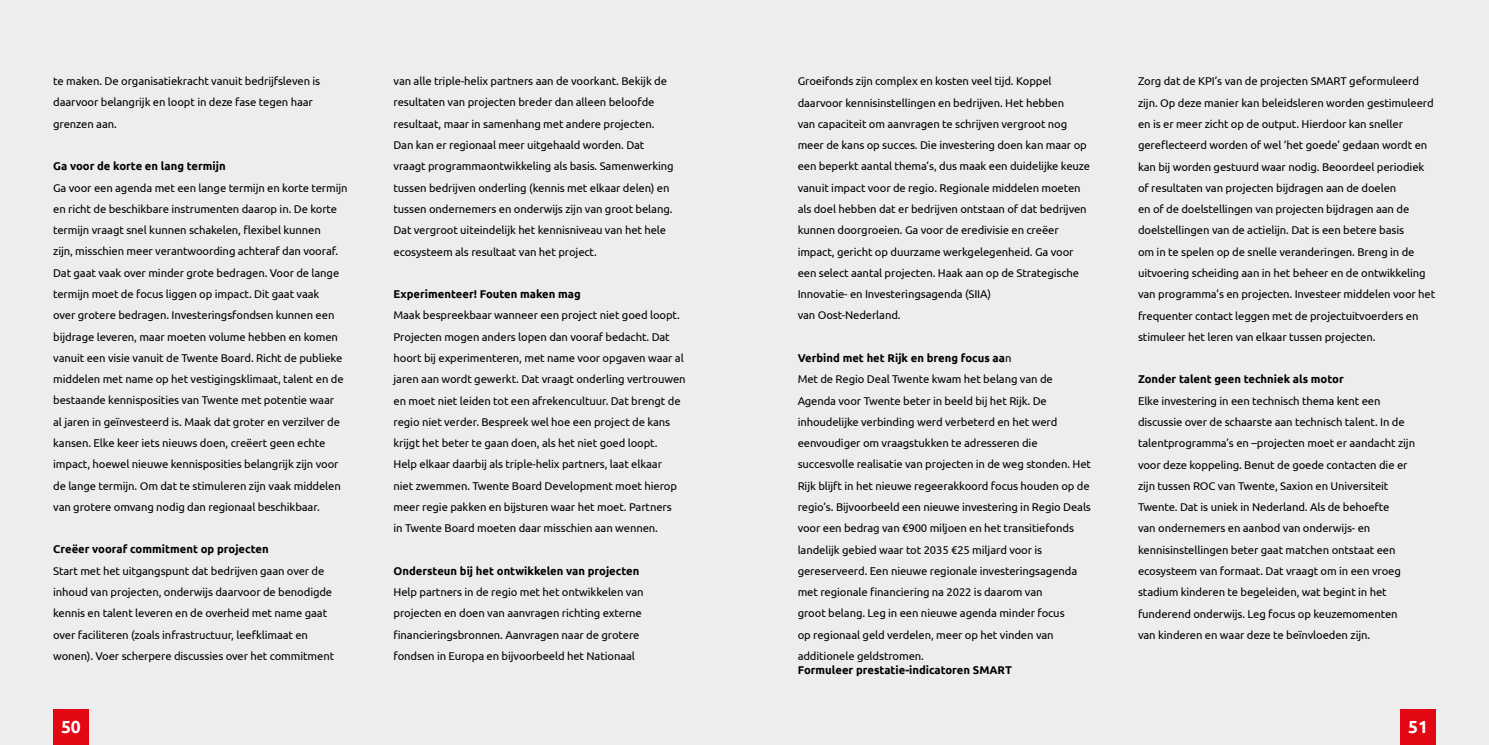
<style>
.page{position:relative;width:1489px;height:745px;background:#fff}
.page>*{position:absolute;margin:0;border:0;box-sizing:border-box;transform-origin:0 0}
.t1{font:700 17.5px "Ubuntu";color:#fff}
.t2{font:11.25px/21.2px "Ubuntu";letter-spacing:-.01em;color:#000}
.t3{font:700 11.25px "Ubuntu";color:#000}
.s1{font-weight:700}
</style>
<div class="page">
<div style="left:0;top:0;width:1488px;height:744px;background:#ededed"></div>
<div style="left:53px;top:708px;width:36px;height:36px;background:#e30613"></div>
<div style="left:1400px;top:708px;width:35px;height:36px;background:#e30613"></div>
<p class="t2" style="left:53px;top:70px;width:268px">te maken. De organisatiekracht vanuit bedrijfsleven is daarvoor belangrijk en loopt in deze fase tegen haar grenzen aan.</p>
<p class="t3" style="left:53px;top:159px;width:174px">Ga voor de korte en lang termijn</p>
<p class="t2" style="left:53px;top:176px;width:296px">Ga voor een agenda met een lange termijn en korte termijn en richt de beschikbare instrumenten daarop in. De korte termijn vraagt snel kunnen schakelen, flexibel kunnen<br>zijn, misschien meer verantwoording achteraf dan vooraf.<br>Dat gaat vaak over minder grote bedragen. Voor de lange termijn moet de focus liggen op impact. Dit gaat vaak<br>over grotere bedragen. Investeringsfondsen kunnen een bijdrage leveren, maar moeten volume hebben en komen vanuit een visie vanuit de Twente Board. Richt de publieke middelen met name op het vestigingsklimaat, talent en de bestaande kennisposities van Twente met potentie waar<br>al jaren in geïnvesteerd is. Maak dat groter en verzilver de kansen. Elke keer iets nieuws doen, creëert geen echte impact, hoewel nieuwe kennisposities belangrijk zijn voor de lange termijn. Om dat te stimuleren zijn vaak middelen van grotere omvang nodig dan regionaal beschikbaar.</p>
<p class="t3" style="left:53px;top:542px;width:217px">Creëer vooraf commitment op projecten</p>
<p class="t2" style="left:53px;top:559px;width:282px">Start met het uitgangspunt dat bedrijven gaan over de inhoud van projecten, onderwijs daarvoor de benodigde kennis en talent leveren en de overheid met name gaat over faciliteren (zoals infrastructuur, leefklimaat en wonen). Voer scherpere discussies over het commitment</p>
<p class="t2" style="left:393px;top:70px;width:282px">van alle triple-helix partners aan de voorkant. Bekijk de resultaten van projecten breder dan alleen beloofde resultaat, maar in samenhang met andere projecten.<br>Dan kan er regionaal meer uitgehaald worden. Dat vraagt programmaontwikkeling als basis. Samenwerking tussen bedrijven onderling (kennis met elkaar delen) en tussen ondernemers en onderwijs zijn van groot belang.<br>Dat vergroot uiteindelijk het kennisniveau van het hele ecosysteem als resultaat van het project.</p>
<p class="t3" style="left:393px;top:287px;width:189px">Experimenteer! Fouten maken mag</p>
<p class="t2" style="left:393px;top:304px;width:294px">Maak bespreekbaar wanneer een project niet goed loopt.<br>Projecten mogen anders lopen dan vooraf bedacht. Dat hoort bij experimenteren, met name voor opgaven waar al jaren aan wordt gewerkt. Dat vraagt onderling vertrouwen en moet niet leiden tot een afrekencultuur. Dat brengt de regio niet verder. Bespreek wel hoe een project de kans krijgt het beter te gaan doen, als het niet goed loopt.<br>Help elkaar daarbij als triple-helix partners, laat elkaar<br>niet zwemmen. Twente Board Development moet hierop meer regie pakken en bijsturen waar het moet. Partners<br>in Twente Board moeten daar misschien aan wennen.</p>
<p class="t3" style="left:393px;top:563px;width:247px">Ondersteun bij het ontwikkelen van projecten</p>
<p class="t2" style="left:393px;top:580px;width:252px">Help partners in de regio met het ontwikkelen van projecten en doen van aanvragen richting externe financieringsbronnen. Aanvragen naar de grotere fondsen in Europa en bijvoorbeeld het Nationaal</p>
<p class="t2" style="left:797px;top:70px;width:294px">Groeifonds zijn complex en kosten veel tijd. Koppel daarvoor kennisinstellingen en bedrijven. Het hebben<br>van capaciteit om aanvragen te schrijven vergroot nog meer de kans op succes. Die investering doen kan maar op een beperkt aantal thema’s, dus maak een duidelijke keuze vanuit impact voor de regio. Regionale middelen moeten als doel hebben dat er bedrijven ontstaan of dat bedrijven kunnen doorgroeien. Ga voor de eredivisie en creëer impact, gericht op duurzame werkgelegenheid. Ga voor een select aantal projecten. Haak aan op de Strategische Innovatie- en Investeringsagenda (SIIA)<br>van Oost-Nederland.</p>
<p class="t2" style="left:797px;top:347px;width:295px"><span class="s1">Verbind met het Rijk en breng focus aa</span>n<br>Met de Regio Deal Twente kwam het belang van de Agenda voor Twente beter in beeld bij het Rijk. De inhoudelijke verbinding werd verbeterd en het werd eenvoudiger om vraagstukken te adresseren die succesvolle realisatie van projecten in de weg stonden. Het Rijk blijft in het nieuwe regeerakkoord focus houden op de regio’s. Bijvoorbeeld een nieuwe investering in Regio Deals voor een bedrag van €900 miljoen en het transitiefonds landelijk gebied waar tot 2035 €25 miljard voor is gereserveerd. Een nieuwe regionale investeringsagenda met regionale financiering na 2022 is daarom van<br>groot belang. Leg in een nieuwe agenda minder focus<br>op regionaal geld verdelen, meer op het vinden van additionele geldstromen.</p>
<p class="t3" style="left:797px;top:663px;width:216px">Formuleer prestatie-indicatoren SMART</p>
<p class="t2" style="left:1137px;top:70px;width:299px">Zorg dat de KPI’s van de projecten SMART geformuleerd zijn. Op deze manier kan beleidsleren worden gestimuleerd en is er meer zicht op de output. Hierdoor kan sneller gereflecteerd worden of wel ‘het goede’ gedaan wordt en kan bij worden gestuurd waar nodig. Beoordeel periodiek of resultaten van projecten bijdragen aan de doelen<br>en of de doelstellingen van projecten bijdragen aan de doelstellingen van de actielijn. Dat is een betere basis<br>om in te spelen op de snelle veranderingen. Breng in de uitvoering scheiding aan in het beheer en de ontwikkeling van programma’s en projecten. Investeer middelen voor het frequenter contact leggen met de projectuitvoerders en stimuleer het leren van elkaar tussen projecten.</p>
<p class="t3" style="left:1137px;top:372px;width:207px">Zonder talent geen techniek als motor</p>
<p class="t2" style="left:1137px;top:389px;width:278px">Elke investering in een technisch thema kent een discussie over de schaarste aan technisch talent. In de talentprogramma’s en –projecten moet er aandacht zijn voor deze koppeling. Benut de goede contacten die er zijn tussen ROC van Twente, Saxion en Universiteit Twente. Dat is uniek in Nederland. Als de behoefte<br>van ondernemers en aanbod van onderwijs- en kennisinstellingen beter gaat matchen ontstaat een ecosysteem van formaat. Dat vraagt om in een vroeg stadium kinderen te begeleiden, wat begint in het funderend onderwijs. Leg focus op keuzemomenten van kinderen en waar deze te beïnvloeden zijn.</p>
<h1 class="t1" style="left:61px;top:716px;width:21px">50</h1>
<h1 class="t1" style="left:1407px;top:716px;width:21px">51</h1>
</div>
